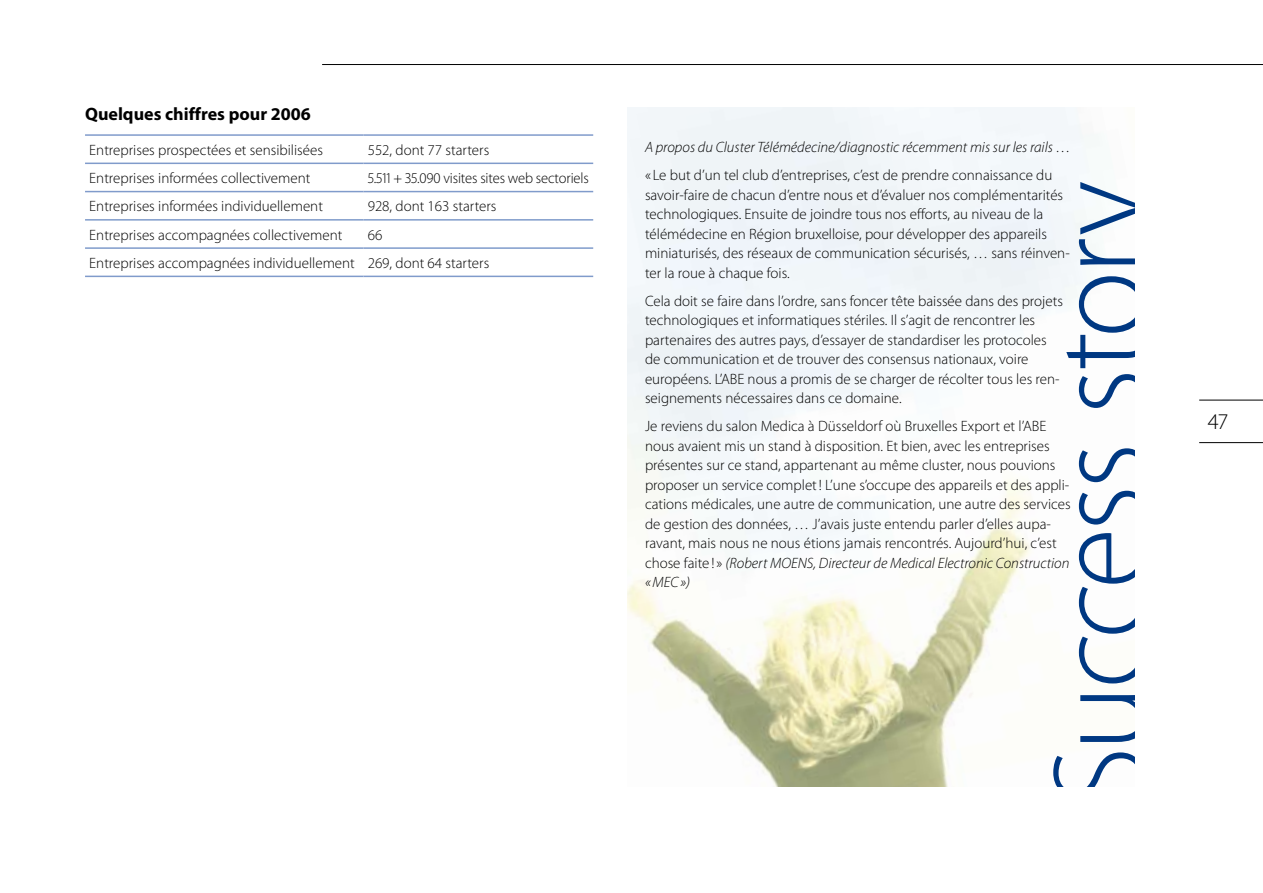
<style>
.page{position:relative;width:1263px;height:893px;background:#fff}
.page>*{position:absolute;margin:0;border:0;box-sizing:border-box;transform-origin:0 0}
.t1{font:300 132px "Myriad Pro";letter-spacing:-.035em;color:#003882;scale:.95 1}
.t2{font:300 22.5px "Myriad Pro";color:#000}
.t3{font:700 18px "Myriad Pro";color:#000}
.t4{font:300 15px/19.5px "Myriad Pro";color:#000}
.t5{font:italic 300 15px "Myriad Pro";color:#000}
.s1{font-style:italic}
</style>
<div class="page">
<hr style="left:1199px;top:400px;width:64px;height:1px;background:#000">
<hr style="left:1199px;top:442px;width:64px;height:1px;background:#000">
<img style="left:628px;top:107px;width:458px;height:680px">
<hr style="left:322px;top:64px;width:941px;height:1px;background:#000">
<hr style="left:85px;top:134px;width:278px;height:2px;background:#809bcb">
<hr style="left:363px;top:134px;width:230px;height:2px;background:#809bcb">
<hr style="left:85px;top:163px;width:278px;height:1px;background:#809bcb">
<hr style="left:363px;top:163px;width:230px;height:1px;background:#809bcb">
<hr style="left:85px;top:191px;width:278px;height:1px;background:#809bcb">
<hr style="left:363px;top:191px;width:230px;height:1px;background:#809bcb">
<hr style="left:85px;top:219px;width:278px;height:2px;background:#809bcb">
<hr style="left:363px;top:219px;width:230px;height:2px;background:#809bcb">
<hr style="left:85px;top:247px;width:278px;height:2px;background:#809bcb">
<hr style="left:363px;top:247px;width:230px;height:2px;background:#809bcb">
<hr style="left:85px;top:276px;width:278px;height:1px;background:#809bcb">
<hr style="left:363px;top:276px;width:230px;height:1px;background:#809bcb">
<p class="t3" style="left:85px;top:102px;width:227px">Quelques chiffres pour 2006</p>
<p class="t4" style="left:89px;top:140px;width:235px">Entreprises prospectées et sensibilisées</p>
<p class="t4" style="left:368px;top:140px;width:123px">552, dont 77 starters</p>
<p class="t4" style="left:89px;top:168px;width:223px">Entreprises informées collectivement</p>
<p class="t4" style="left:368px;top:168px;width:223px">5.511 + 35.090 visites sites web sectoriels</p>
<p class="t4" style="left:89px;top:196px;width:235px">Entreprises informées individuellement</p>
<p class="t4" style="left:368px;top:196px;width:130px">928, dont 1 63 starters</p>
<p class="t4" style="left:89px;top:225px;width:255px">Entreprises accompagnées collectivement</p>
<p class="t4" style="left:89px;top:220px;width:401px;line-height:28.2px;text-indent:278px">66<br>Entreprises accompagnées individuellement 269, dont 64 starters</p>
<p class="t5" style="left:645px;top:138px;width:427px">A propos du Cluster Télémédecine/diagnostic récemment mis sur les rails …</p>
<p class="t4" style="left:645px;top:165px;width:426px">« Le but d’un tel club d’entreprises, c’est de prendre connaissance du savoir-faire de chacun d’entre nous et d’évaluer nos complémentarités technologiques. Ensuite de joindre tous nos efforts, au niveau de la télémédecine en Région bruxelloise, pour développer des appareils miniaturisés, des réseaux de communication sécurisés, … sans réinven&shy;ter la roue à chaque fois.</p>
<p class="t4" style="left:645px;top:291px;width:419px">Cela doit se faire dans l’ordre, sans foncer tête baissée dans des projets technologiques et informatiques stériles. Il s’agit de rencontrer les partenaires des autres pays, d’essayer de standardiser les protocoles de communication et de trouver des consensus nationaux, voire européens. L’ABE nous a promis de se charger de récolter tous les ren&shy;seignements nécessaires dans ce domaine.</p>
<p class="t4" style="left:645px;top:416px;width:427px">Je reviens du salon Medica à Düsseldorf où Bruxelles Export et l’ABE nous avaient mis un stand à disposition. Et bien, avec les entreprises présentes sur ce stand, appartenant au même cluster, nous pouvions proposer un service complet! L’une s’occupe des appareils et des appli&shy;cations médicales, une autre de communication, une autre des services de gestion des données, … J’avais juste entendu parler d’elles aupa&shy;ravant, mais nous ne nous étions jamais rencontrés. Aujourd’hui, c’est chose faite !» <span class="s1">(Robert MOENS, Directeur de Medical Electronic Construction «MEC»)</span></p>
<h1 class="t1" style="left:1020px;top:805px;width:658px;rotate:-90deg">Success story</h1>
<h2 class="t2" style="left:1208px;top:408px;width:22px">47</h2>
</div>
